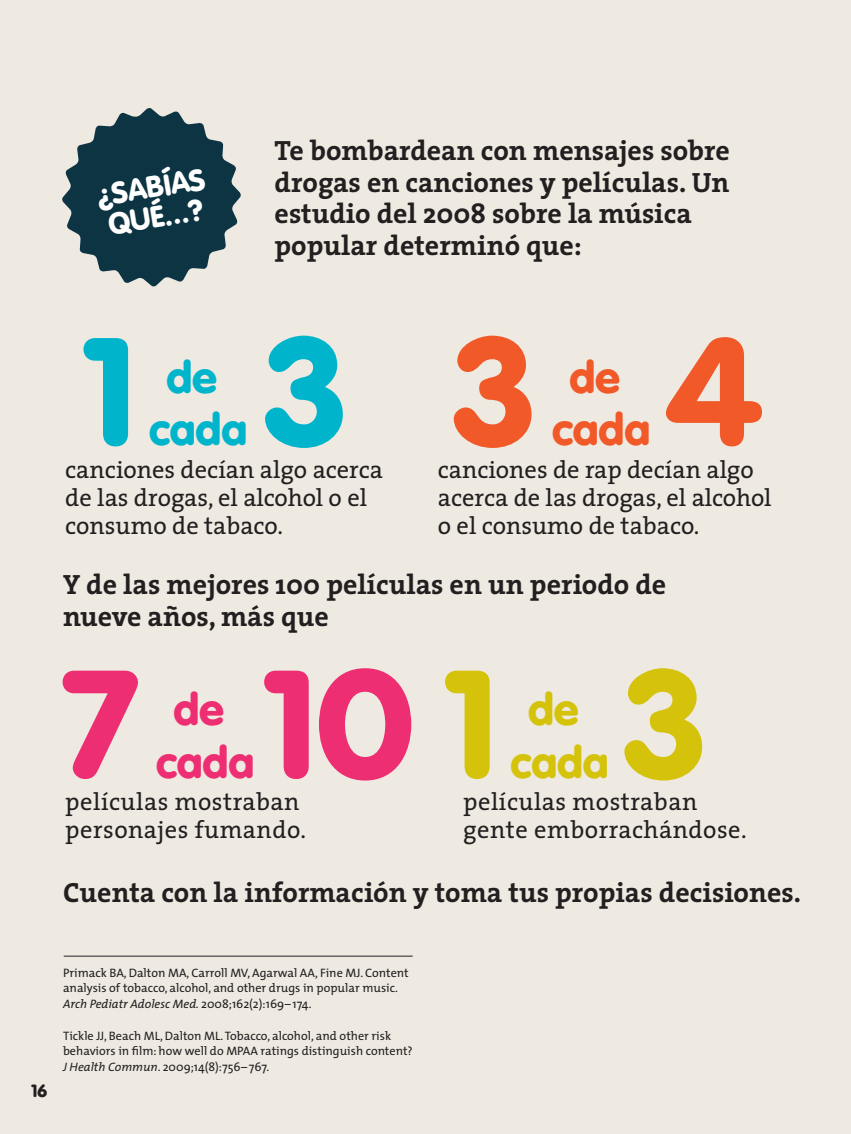
<style>
.page{position:relative;width:851px;height:1134px;background:#fff}
.page>*{position:absolute;margin:0;border:0;box-sizing:border-box;transform-origin:0 0}
.t1{font:900 150.85px "VAG Rounded";color:#ee2e72}
.t2{font:900 150.85px "VAG Rounded";color:#00b5cb}
.t3{font:900 150.85px "VAG Rounded";color:#f15929}
.t4{font:900 150.85px "VAG Rounded";color:#d5c30b}
.t5{font:900 43.75px "VAG Rounded";color:#00b5cb}
.t6{font:900 43.75px "VAG Rounded";color:#f15929}
.t7{font:900 43.75px/52.5px "VAG Rounded";color:#ee2e72;text-align:center}
.t8{font:900 43.75px "VAG Rounded";color:#d5c30b}
.t9{font:900 29.75px/29.8px "VAG Rounded";color:#fff}
.t10{font:700 28px/31.5px "The Serif";color:#231f20}
.t11{font:24.5px/28px "The Serif";color:#231f20}
.t12{font:24.5px/28px "The Serif";letter-spacing:.02em;color:#231f20}
.t13{font:900 17.5px "VAG Rounded";color:#231f20}
.t14{font:12.25px/15.8px "The Mix";color:#231f20}
.s1{color:#d5c30b}
.s2{font-style:italic}
</style>
<div class="page">
<div style="left:0;top:0;width:850px;height:1134px;background:#eee9e1"></div>
<svg style="left:62px;top:108px;width:179px;height:179px"></svg>
<hr style="left:64px;top:956px;width:348px;height:1px;background:#231f20">
<p class="t9" style="left:95px;top:181px;width:111px;rotate:-9deg">¿SABÍAS<br>QUÉ...?</p>
<p class="t10" style="left:274px;top:134px;width:457px">Te bombardean con mensajes sobre drogas en canciones y películas. Un estudio del 2008 sobre la música popular determinó que:</p>
<p class="t2" style="left:265px;top:301px;width:82px">3</p>
<p class="t11" style="left:65px;top:483px;width:303px">de las drogas, el alcohol o el consumo de tabaco.</p>
<p class="t3" style="left:454px;top:301px;width:82px">3</p>
<p class="t3" style="left:667px;top:301px;width:96px">4</p>
<p class="t2" style="left:84px;top:301px;width:53px">1</p>
<p class="t5" style="left:166px;top:351px;width:52px">de</p>
<p class="t6" style="left:569px;top:351px;width:52px">de</p>
<p class="t5" style="left:149px;top:403px;width:100px">cada</p>
<p class="t6" style="left:552px;top:403px;width:100px">cada</p>
<p class="t11" style="left:65px;top:455px;width:319px">canciones decían algo acerca</p>
<p class="t11" style="left:438px;top:455px;width:317px">canciones de rap decían algo</p>
<p class="t11" style="left:438px;top:483px;width:335px">acerca de las drogas, el alcohol o el consumo de tabaco.</p>
<p class="t10" style="left:63px;top:568px;width:604px">Y de las mejores 100 películas en un periodo de nueve años, más que</p>
<p class="t1" style="left:63px;top:634px;width:76px">7</p>
<p class="t7" style="left:156px;top:683px;width:100px">de cada</p>
<p class="t1" style="left:265px;top:634px;width:234px">10<span class="s1">1</span></p>
<p class="t8" style="left:528px;top:683px;width:52px">de</p>
<p class="t8" style="left:510px;top:736px;width:100px">cada</p>
<p class="t4" style="left:624px;top:634px;width:82px">3</p>
<p class="t12" style="left:65px;top:787px;width:242px">películas mostraban personajes fumando.</p>
<p class="t12" style="left:463px;top:787px;width:236px">películas mostraban</p>
<p class="t12" style="left:463px;top:815px;width:285px">gente emborrachándose.</p>
<p class="t10" style="left:63px;top:876px;width:739px">Cuenta con la información y toma tus propias decisiones.</p>
<h3 class="t13" style="left:32px;top:1080px;width:17px">16</h3>
<p class="t14" style="left:63px;top:964px;width:347px">Primack BA, Dalton MA, Carroll MV, Agarwal AA, Fine MJ. Content analysis of tobacco, alcohol, and other drugs in popular music.<br><span class="s2">Arch Pediatr Adolesc Med.</span> 2008;162(2):169–174.</p>
<p class="t14" style="left:63px;top:1027px;width:351px">Tickle JJ, Beach ML, Dalton ML. Tobacco, alcohol, and other risk behaviors in film: how well do MPAA ratings distinguish content?<br><span class="s2">J Health Commun</span>. 2009;14(8):756– 767.</p>
</div>
